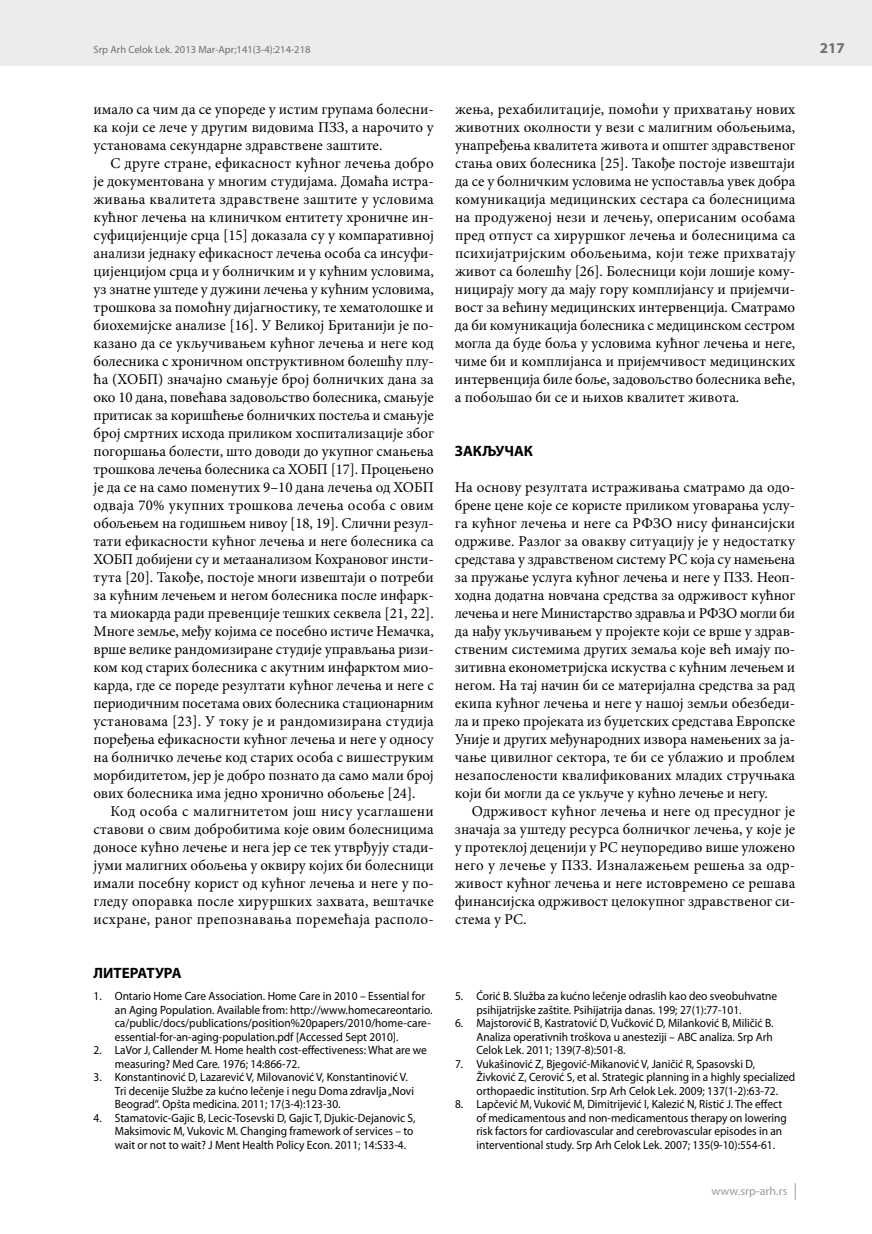
<style>
.page{position:relative;width:872px;height:1234px;background:#fff}
.page>*{position:absolute;margin:0;border:0;box-sizing:border-box;transform-origin:0 0}
.t1{font:15px/18px "Minion Pro";color:#000;text-align:justify}
.t2{font:700 15px "Myriad Pro";color:#000}
.t3{font:700 15px "Myriad Pro";color:#6f6f6e}
.t4{font:12px/13.5px "Myriad Pro";color:#000;scale:.95 1}
.t5{font:12px "Myriad Pro";letter-spacing:.005em;color:#9c9d9d}
.t6{font:10.5px "Myriad Pro";color:#6f6f6e}
</style>
<div class="page">
<div style="left:0;top:0;width:872px;height:66px;background:#ececed"></div>
<svg style="left:795px;top:1183px;width:1px;height:16px"></svg>
<p class="t6" style="left:94px;top:44px;width:218px">Srp Arh Celok Lek. 2013 Mar-Apr;141(3-4):214-218</p>
<p class="t3" style="left:820px;top:40px;width:26px">217</p>
<p class="t1" style="left:94px;top:100px;width:342px">имало са чим да се упореде у истим групама болесни&shy;ка који се лече у другим видовима ПЗЗ, а нарочито у установама секундарне здравствене заштите.</p>
<p class="t1" style="left:93px;top:154px;width:342px;text-indent:17px">С друге стране, ефикасност кућног лечења добро је документована у многим студијама. Домаћа истра&shy;живања квалитета здравствене заштите у условима кућног лечења на клиничком ентитету хроничне ин&shy;суфицијенције срца [15] доказала су у компаративној анализи једнаку ефикасност лечења особа са инсуфи&shy;цијенцијом срца и у болничким и у кућним условима, уз знатне уштеде у дужини лечења у кућним условима, трошкова за помоћну дијагностику, те хематолошке и биохемијске анализе [16]. У Великој Британији је по&shy;казано да се укључивањем кућног лечења и неге код болесника с хроничном опструктивном болешћу плу&shy;ћа (ХОБП) значајно смањује број болничких дана за око 10 дана, повећава задовољство болесника, смањује притисак за коришћење болничких постеља и смањује број смртних исхода приликом хоспитализације због погоршања болести, што доводи до укупног смањења трошкова лечења болесника са ХОБП [17]. Процењено је да се на само поменутих 9–10 дана лечења од ХОБП одваја 70% укупних трошкова лечења особа с овим обољењем на годишњем нивоу [18, 19]. Слични резул&shy;тати ефикасности кућног лечења и неге болесника са ХОБП добијени су и метаанализом Кохрановог инсти&shy;тута [20]. Такође, постоје многи извештаји о потреби за кућним лечењем и негом болесника после инфарк&shy;та миокарда ради превенције тешких секвела [21, 22].<br>Многе земље, међу којима се посебно истиче Немачка, врше велике рандомизиране студије управљања ризи&shy;ком код старих болесника с акутним инфарктом мио&shy;карда, где се пореде резултати кућног лечења и неге с периодичним посетама ових болесника стационарним установама [23]. У току је и рандомизирана студија поређења ефикасности кућног лечења и неге у односу на болничко лечење код старих особа с вишеструким морбидитетом, јер је добро познато да само мали број ових болесника има једно хронично обољење [24].</p>
<p class="t1" style="left:93px;top:802px;width:342px;text-indent:17px">Код особа с малигнитетом још нису усаглашени ставови о свим добробитима које овим болесницима доносе кућно лечење и нега јер се тек утврђују стади&shy;јуми малигних обољења у оквиру којих би болесници имали посебну корист од кућног лечења и неге у по&shy;гледу опоравка после хируршких захвата, вештачке исхране, раног препознавања поремећаја располо-</p>
<p class="t2" style="left:94px;top:964px;width:89px">ЛИТЕРАТУРА</p>
<p class="t4" style="left:115px;top:989px;width:336px;text-indent:-21px">1. Ontario Home Care Association. Home Care in 2010 – Essential for an Aging Population. Available from: http://www.homecareontario. ca/public/docs/publications/position%20papers/2010/home-care&shy;essential-for-an-aging-population.pdf [Accessed Sept 2010].</p>
<p class="t4" style="left:115px;top:1043px;width:330px;text-indent:-21px">2. LaVor J, Callender M. Home health cost-effectiveness: What are we measuring? Med Care. 1976; 14:866-72.</p>
<p class="t4" style="left:115px;top:1070px;width:316px;text-indent:-21px">3. Konstantinović D, Lazarević V, Milovanović V, Konstantinović V.<br>Tri decenije Službe za kućno lečenje i negu Doma zdravlja „Novi<br>Beograd“. Opšta medicina. 2011; 17(3-4):123-30.</p>
<p class="t4" style="left:115px;top:1110px;width:318px;text-indent:-21px">4. Stamatovic-Gajic B, Lecic-Tosevski D, Gajic T, Djukic-Dejanovic S,<br>Maksimovic M, Vukovic M. Changing framework of services – to wait or not to wait? J Ment Health Policy Econ. 2011; 14:S33-4.</p>
<p class="t1" style="left:455px;top:100px;width:342px">жења, рехабилитације, помоћи у прихватању нових животних околности у вези с малигним обољењима, унапређења квалитета живота и општег здравственог стања ових болесника [25]. Такође постоје извештаји да се у болничким условима не успоставља увек добра комуникација медицинских сестара са болесницима на продуженој нези и лечењу, оперисаним особама пред отпуст са хируршког лечења и болесницима са психијатријским обољењима, који теже прихватају живот са болешћу [26]. Болесници који лошије кому&shy;ницирају могу да мају гору комплијансу и пријемчи&shy;вост за већину медицинских интервенција. Сматрамо да би комуникација болесника с медицинском сестром могла да буде боља у условима кућног лечења и неге, чиме би и комплијанса и пријемчивост медицинских интервенција биле боље, задовољство болесника веће, а побољшао би се и њихов квалитет живота.</p>
<p class="t2" style="left:455px;top:442px;width:80px">ЗАКЉУЧАК</p>
<p class="t1" style="left:455px;top:478px;width:342px">На основу резултата истраживања сматрамо да одо&shy;брене цене које се користе приликом уговарања услу&shy;га кућног лечења и неге са РФЗО нису финансијски одрживе. Разлог за овакву ситуацију је у недостатку средстава у здравственом систему РС која су намењена за пружање услуга кућног лечења и неге у ПЗЗ. Неоп&shy;ходна додатна новчана средства за одрживост кућног лечења и неге Министарство здравља и РФЗО могли би да нађу укључивањем у пројекте који се врше у здрав&shy;ственим системима других земаља које већ имају по&shy;зитивна економетријска искуства с кућним лечењем и негом. На тај начин би се материјална средства за рад екипа кућног лечења и неге у нашој земљи обезбеди&shy;ла и преко пројеката из буџетских средстава Европске Уније и других међународних извора намењених за ја&shy;чање цивилног сектора, те би се ублажио и проблем незапослености квалификованих младих стручњака који би могли да се укључе у кућно лечење и негу.</p>
<p class="t1" style="left:455px;top:802px;width:342px;text-indent:17px">Одрживост кућног лечења и неге од пресудног је значаја за уштеду ресурса болничког лечења, у које је у протеклој деценији у РС неупоредиво више уложено него у лечење у ПЗЗ. Изналажењем решења за одр&shy;живост кућног лечења и неге истовремено се решава финансијска одрживост целокупног здравственог си&shy;стема у РС.</p>
<p class="t4" style="left:476px;top:989px;width:318px;text-indent:-21px">5. Ćorić B. Služba za kućno lečenje odraslih kao deo sveobuhvatne psihijatrijske zaštite. Psihijatrija danas. 199; 27(1):77-101.</p>
<p class="t4" style="left:476px;top:1016px;width:314px;text-align:justify;text-indent:-21px">6. Majstorović В, Kastratović D, Vučković D, Milanković B, Miličić B.<br>Analiza operativnih troškova u anesteziji – ABC analiza. Srp Arh Celok Lek. 2011; 139(7-8):501-8.</p>
<p class="t4" style="left:476px;top:1056px;width:337px;text-indent:-21px">7. Vukašinović Z, Bjegović-Mikanović V, Janičić R, Spasovski D,<br>Živković Z, Cerović S, et al. Strategic planning in a highly specialized orthopaedic institution. Srp Arh Celok Lek. 2009; 137(1-2):63-72.</p>
<p class="t4" style="left:476px;top:1097px;width:328px;text-indent:-21px">8. Lapčević M, Vuković M, Dimitrijević I, Kalezić N, Ristić J. The effect of medicamentous and non-medicamentous therapy on lowering risk factors for cardiovascular and cerebrovascular episodes in an interventional study. Srp Arh Celok Lek. 2007; 135(9-10):554-61.</p>
<p class="t5" style="left:711px;top:1184px;width:77px">www.srp-arh.rs</p>
</div>
